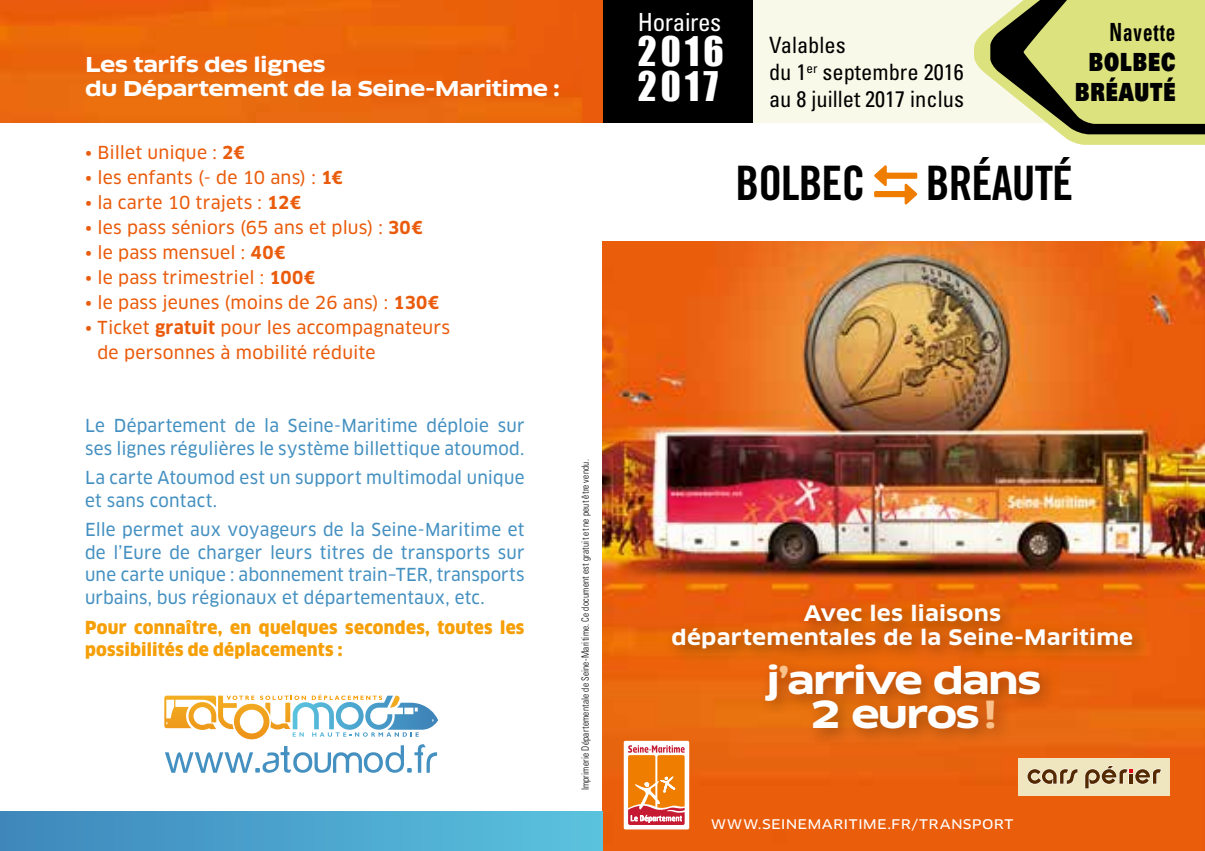
<style>
.page{position:relative;width:1205px;height:851px;background:#fff}
.page>*{position:absolute;margin:0;border:0;box-sizing:border-box;transform-origin:0 0}
.t1{font:47.5px "Trade Gothic Bold Cond Twenty";letter-spacing:-.02em;color:#000}
.t2{font:37.5px/35px "Impact";letter-spacing:.11em;color:#fff}
.t3{font:700 36.5px/34.2px "Clan OT Extd";letter-spacing:-.065em;color:#fff;text-align:center}
.t4{font:900 25px/30px "Univers";letter-spacing:.05em;color:#000;text-align:center;scale:.76 1}
.t5{font:condensed 25px "Univers";letter-spacing:-.015em;color:#fff}
.t6{font:700 condensed 25px "Univers";letter-spacing:.05em;color:#000;scale:.76 1}
.t7{font:condensed 22.5px/27px "Univers";color:#000}
.t8{font:700 expanded 21px/24px "Clan OT";letter-spacing:.01em;color:#fff;text-align:center}
.t9{font:700 20px/24px "Clan OT Extd";letter-spacing:-.04em;color:#fff}
.t10{font:17.5px/22.5px "Clan OT News";letter-spacing:.015em;color:#4490c1}
.t11{font:17.5px/25px "Clan OT News";letter-spacing:.015em;color:#ea5b0b}
.t12{font:900 17.5px/22.5px "Clan OT";letter-spacing:.015em;color:#f69f07}
.t13{font:13px "Clan OT Wide News";letter-spacing:.025em;color:#fff}
.t14{font:300 condensed 10px "Univers";letter-spacing:.025em;color:#000;scale:.92 1}
.s1{font-family:"Clan OT";font-weight:700}
.s2{color:#fac28a}
</style>
<div class="page">
<img style="left:602px;top:241px;width:603px;height:609px">
<div style="left:758px;top:656px;width:300px;height:90px;background:#000;opacity:.3"></div>
<div style="left:665px;top:596px;width:485px;height:70px;background:#000;opacity:.36"></div>
<div style="left:624px;top:740px;width:65px;height:89px;background:#fff;border-radius:2px"></div>
<svg style="left:628px;top:745px;width:56px;height:79px"></svg>
<div style="left:602px;top:0;width:152px;height:123px;background:#000"></div>
<div style="left:754px;top:0;width:451px;height:123px;background:#f8f9e9"></div>
<svg style="left:974px;top:0;width:231px;height:145px"></svg>
<svg style="left:164px;top:694px;width:274px;height:78px"></svg>
<div style="left:0;top:811px;width:602px;height:39px;background:linear-gradient(to right,#3e87bc,#5ac2df)"></div>
<div style="left:0;top:0;width:602px;height:123px;background:#ea5b0b"></div>
<img style="left:0;top:0;width:581px;height:123px">
<svg style="left:874px;top:165px;width:44px;height:40px"></svg>
<div style="left:1018px;top:757px;width:152px;height:38px;background:#efe5bf"></div>
<svg style="left:1027px;top:768px;width:51px;height:16px"></svg>
<svg style="left:1084px;top:765px;width:78px;height:24px"></svg>
<p class="t9" style="left:85px;top:53px;width:476px">Les tarifs des lignes<br>du Département de la Seine-Maritime :</p>
<p class="t11" style="left:85px;top:140px;width:161px">• Billet unique : <span class="s1">2€</span></p>
<p class="t11" style="left:85px;top:165px;width:259px">• les enfants (- de 10 ans) : <span class="s1">1€</span></p>
<p class="t11" style="left:85px;top:190px;width:217px">• la carte 10 trajets : <span class="s1">12€</span></p>
<p class="t11" style="left:85px;top:215px;width:339px">• les pass séniors (65 ans et plus) : <span class="s1">30€</span></p>
<p class="t11" style="left:85px;top:240px;width:202px">• le pass mensuel : <span class="s1">40€</span></p>
<p class="t11" style="left:85px;top:265px;width:231px">• le pass trimestriel : <span class="s1">100€</span></p>
<p class="t11" style="left:85px;top:290px;width:355px">• le pass jeunes (moins de 26 ans) : <span class="s1">130€</span></p>
<p class="t11" style="left:97px;top:315px;width:354px;text-indent:-12px">• Ticket <span class="s1">gratuit</span> pour les accompagnateurs de personnes à mobilité réduite</p>
<p class="t10" style="left:85px;top:414px;width:441px">Le Département de la Seine-Maritime déploie sur ses lignes régulières le système billettique atoumod.</p>
<p class="t10" style="left:85px;top:466px;width:441px">La carte Atoumod est un support multimodal unique et sans contact.</p>
<p class="t10" style="left:85px;top:518px;width:441px;text-align:justify">Elle permet aux voyageurs de la Seine-Maritime et de l’Eure de charger leurs titres de transports sur une carte unique : abonnement train–TER, transports urbains, bus régionaux et départementaux, etc.</p>
<p class="t12" style="left:85px;top:615px;width:441px">Pour connaître, en quelques secondes, toutes les possibilités de déplacements :</p>
<p class="t14" style="left:579px;top:790px;width:361px;rotate:-90deg">Imprimerie Départementale de Seine-Maritime. Ce document est gratuit et ne peut être vendu.</p>
<h3 class="t5" style="left:638px;top:6px;width:85px">Horaires</h3>
<h2 class="t2" style="left:638px;top:32px;width:87px">2016<br>2017</h2>
<p class="t7" style="left:769px;top:32px;width:196px">Valables<br>du 1<sup>er</sup> septembre 2016 au 8 juillet 2017 inclus</p>
<h3 class="t6" style="left:1109px;top:16px;width:88px">Navette</h3>
<h3 class="t4" style="left:1075px;top:46px;width:134px">BOLBEC<br>BRÉAUTÉ</h3>
<h1 class="t1" style="left:735px;top:154px;width:131px">BOLBEC</h1>
<h1 class="t1" style="left:926px;top:154px;width:149px">BRÉAUTÉ</h1>
<p class="t8" style="left:671px;top:601px;width:463px">Avec les liaisons<br>départementales de la Seine-Maritime</p>
<h3 class="t3" style="left:765px;top:664px;width:278px">j<span class="s2">’</span>arrive dans<br>2 euros<span class="s2">!</span></h3>
<p class="t13" style="left:711px;top:816px;width:304px">WWW.SEINEMARITIME.FR/TRANSPORT</p>
</div>
